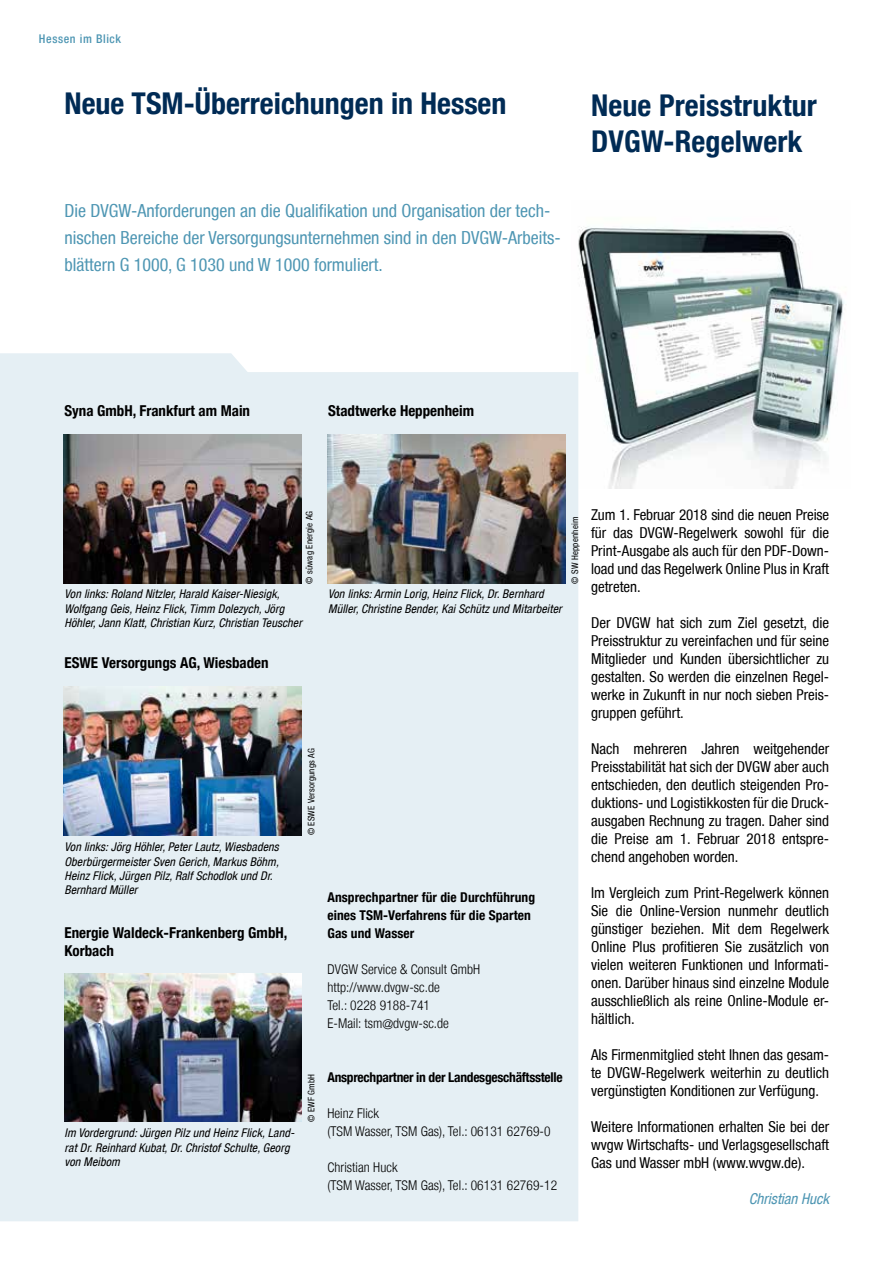
<style>
.page{position:relative;width:893px;height:1263px;background:#fff}
.page>*{position:absolute;margin:0;border:0;box-sizing:border-box;transform-origin:0 0}
.t1{font:700 condensed 30px/36px "Helvetica Neue LT";letter-spacing:.005em;color:#002b55}
.t2{font:condensed 18px/27px "Helvetica Neue LT";color:#4e96b3}
.t3{font:condensed 15px/18px "Helvetica Neue LT";color:#000;text-align:justify}
.t4{font:700 condensed 15px/18px "Helvetica Neue LT";color:#000}
.t5{font:italic condensed 15px "Helvetica Neue LT";color:#4e96b3}
.t6{font:300 condensed 13.5px/18px "Helvetica Neue LT";letter-spacing:.005em;color:#000}
.t7{font:700 condensed 13.5px/18px "Helvetica Neue LT";letter-spacing:.005em;color:#000}
.t8{font:700 condensed 13.5px "Helvetica Neue LT";letter-spacing:-.02em;color:#000}
.t9{font:italic condensed 12px/14.4px "Helvetica Neue LT";letter-spacing:.01em;color:#000}
.t10{font:500 condensed 12px "Helvetica Neue LT";letter-spacing:.05em;color:#4e96b3}
.t11{font:condensed 9px "Helvetica Neue LT";letter-spacing:.02em;color:#000}
.s1{font-family:"Trade Gothic Cond Eighteen";font-stretch:normal}
</style>
<div class="page">
<img style="left:578px;top:226px;width:267px;height:262px">
<div style="left:0;top:353px;width:578px;height:868px;background:#e5eff4"></div>
<img style="left:64px;top:434px;width:238px;height:149px">
<img style="left:327px;top:434px;width:239px;height:149px">
<img style="left:64px;top:686px;width:238px;height:149px">
<img style="left:64px;top:973px;width:238px;height:149px">
<p class="t10" style="left:39px;top:32px;width:84px">Hessen im Blick</p>
<h1 class="t1" style="left:64px;top:85px;width:444px">Neue TSM-Überreichungen in Hessen</h1>
<p class="t2" style="left:64px;top:197px;width:498px">Die DVGW-Anforderungen an die Qualifikation und Organisation der tech&shy;nischen Bereiche der Versorgungsunternehmen sind in den DVGW-Arbeits&shy;blättern G 1000, G 1030 und W 1000 formuliert.</p>
<h1 class="t1" style="left:591px;top:87px;width:227px">Neue Preisstruktur<br>DVGW-Regelwerk</h1>
<p class="t4" style="left:64px;top:402px;width:187px">Syna GmbH, Frankfurt am Main</p>
<p class="t4" style="left:328px;top:402px;width:148px">Stadtwerke Heppenheim</p>
<p class="t11" style="left:304px;top:584px;width:74px;rotate:-90deg"><span class="s1">©</span> süwag Energie AG</p>
<p class="t11" style="left:570px;top:583px;width:68px;rotate:-90deg"><span class="s1">©</span> SW Heppenheim</p>
<p class="t9" style="left:64px;top:587px;width:239px">Von links: Roland Nitzler, Harald Kaiser-Niesigk,<br>Wolfgang Geis, Heinz Flick, Timm Dolezych, Jörg<br>Höhler, Jann Klatt, Christian Kurz, Christian Teuscher</p>
<p class="t9" style="left:328px;top:587px;width:235px">Von links: Armin Lorig, Heinz Flick, Dr. Bernhard<br>Müller, Christine Bender, Kai Schütz und Mitarbeiter</p>
<p class="t4" style="left:64px;top:654px;width:206px">ESWE Versorgungs AG, Wiesbaden</p>
<p class="t9" style="left:64px;top:840px;width:216px">Von links: Jörg Höhler, Peter Lautz, Wiesbadens Oberbürgermeister Sven Gerich, Markus Böhm, Heinz Flick, Jürgen Pilz, Ralf Schodlok und Dr.<br>Bernhard Müller</p>
<p class="t4" style="left:64px;top:924px;width:224px">Energie Waldeck-Frankenberg GmbH,<br>Korbach</p>
<p class="t11" style="left:306px;top:835px;width:88px;rotate:-90deg"><span class="s1">©</span> ESWE Versorgungs AG</p>
<p class="t7" style="left:327px;top:888px;width:209px">Ansprechpartner für die Durchführung eines TSM-Verfahrens für die Sparten<br>Gas und Wasser</p>
<p class="t6" style="left:327px;top:960px;width:154px">DVGW Service &amp; Consult GmbH http://www.dvgw-sc.de<br>Tel.: 0228 9188-741<br>E-Mail: tsm@dvgw-sc.de</p>
<p class="t9" style="left:64px;top:1126px;width:231px">Im Vordergrund: Jürgen Pilz und Heinz Flick, Land&shy;rat Dr. Reinhard Kubat, Dr. Christof Schulte, Georg von Meibom</p>
<p class="t11" style="left:306px;top:1122px;width:50px;rotate:-90deg"><span class="s1">©</span> EWF GmbH</p>
<p class="t8" style="left:327px;top:1069px;width:237px">Ansprechpartner in der Landesgeschäftsstelle</p>
<p class="t6" style="left:327px;top:1104px;width:225px">Heinz Flick<br>(TSM Wasser, TSM Gas), Tel.: 06131 62769-0</p>
<p class="t6" style="left:327px;top:1158px;width:231px">Christian Huck<br>(TSM Wasser, TSM Gas), Tel.: 06131 62769-12</p>
<p class="t3" style="left:591px;top:506px;width:240px">Zum 1. Februar 2018 sind die neuen Preise für das DVGW-Regelwerk sowohl für die Print-Ausgabe als auch für den PDF-Down&shy;load und das Regelwerk Online Plus in Kraft getreten.</p>
<p class="t3" style="left:591px;top:614px;width:240px">Der DVGW hat sich zum Ziel gesetzt, die Preisstruktur zu vereinfachen und für seine Mitglieder und Kunden übersichtlicher zu gestalten. So werden die einzelnen Regel&shy;werke in Zukunft in nur noch sieben Preis&shy;gruppen geführt.</p>
<p class="t3" style="left:591px;top:740px;width:240px">Nach mehreren Jahren weitgehender Preisstabilität hat sich der DVGW aber auch entschieden, den deutlich steigenden Pro&shy;duktions- und Logistikkosten für die Druck&shy;ausgaben Rechnung zu tragen. Daher sind die Preise am 1. Februar 2018 entspre&shy;chend angehoben worden.</p>
<p class="t3" style="left:591px;top:884px;width:240px">Im Vergleich zum Print-Regelwerk können Sie die Online-Version nunmehr deutlich günstiger beziehen. Mit dem Regelwerk Online Plus profitieren Sie zusätzlich von vielen weiteren Funktionen und Informati&shy;onen. Darüber hinaus sind einzelne Module ausschließlich als reine Online-Module er&shy;hältlich.</p>
<p class="t3" style="left:591px;top:1046px;width:240px">Als Firmenmitglied steht Ihnen das gesam&shy;te DVGW-Regelwerk weiterhin zu deutlich vergünstigten Konditionen zur Verfügung.</p>
<p class="t3" style="left:591px;top:1118px;width:240px">Weitere Informationen erhalten Sie bei der wvgw Wirtschafts- und Verlagsgesellschaft Gas und Wasser mbH (www.wvgw.de).</p>
<p class="t5" style="left:749px;top:1190px;width:82px">Christian Huck</p>
</div>
